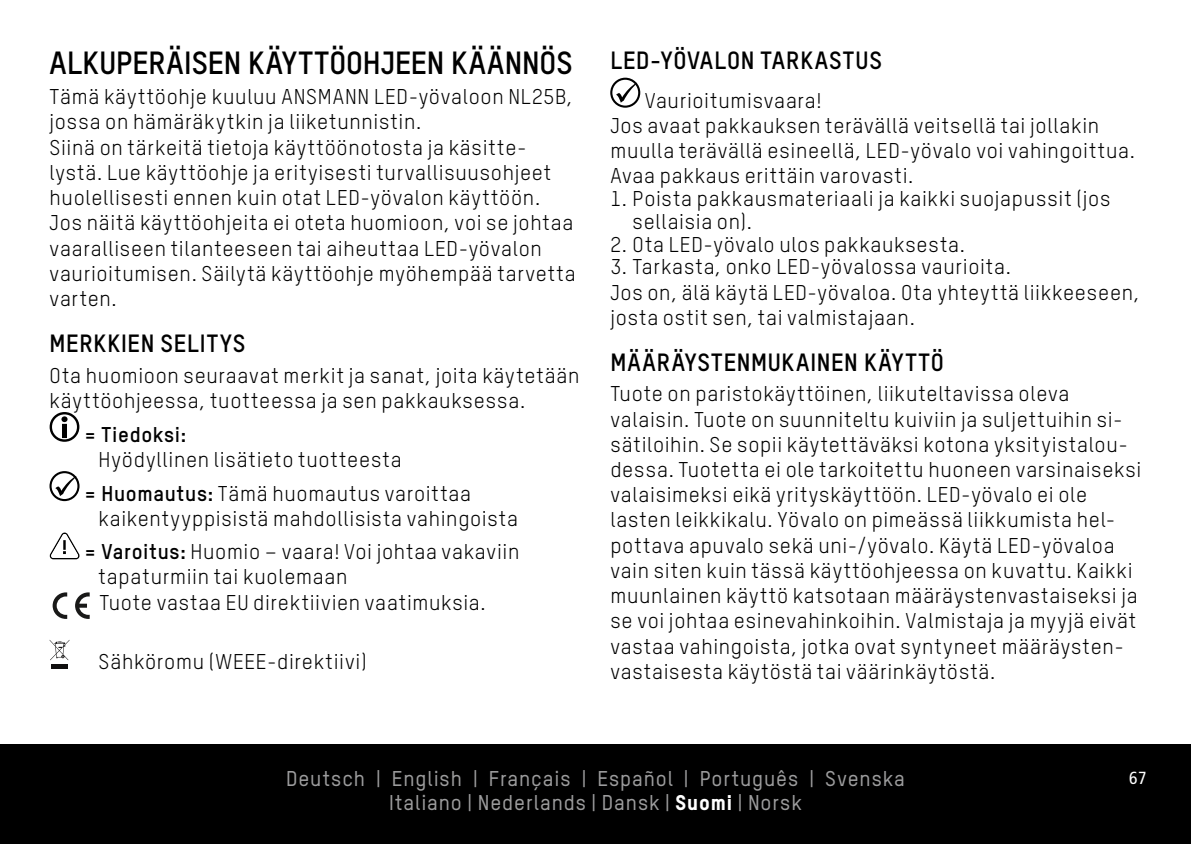
<style>
.page{position:relative;width:1191px;height:844px;background:#fff}
.page>*{position:absolute;margin:0;border:0;box-sizing:border-box;transform-origin:0 0}
.t1{font:700 31.5px "TSTARPRO";letter-spacing:.005em;color:#000}
.t2{font:700 24.5px "TSTARPRO";letter-spacing:.035em;color:#000}
.t3{font:21px/25.2px "TSTARPRO";letter-spacing:.035em;color:#000}
.t4{font:500 21px/24.5px "TSTARPRO";letter-spacing:.04em;color:#9c9c9d;text-align:center}
.t5{font:700 21px "TSTARPRO";letter-spacing:.03em;color:#000}
.t6{font:condensed 17.5px "Frutiger LT Std";color:#fff}
.s1{font-weight:700}
.s2{font-weight:800;color:#fff}
</style>
<div class="page">
<div style="left:0;top:744px;width:1191px;height:99px;background:#000"></div>
<svg style="left:50px;top:412px;width:29px;height:29px"></svg>
<svg style="left:50px;top:471px;width:29px;height:30px"></svg>
<svg style="left:50px;top:532px;width:29px;height:27px"></svg>
<svg style="left:53px;top:592px;width:14px;height:26px"></svg>
<svg style="left:75px;top:592px;width:15px;height:26px"></svg>
<svg style="left:50px;top:640px;width:19px;height:20px"></svg>
<hr style="left:51px;top:664px;width:17px;height:4px;background:#100f0f">
<svg style="left:610px;top:78px;width:30px;height:29px"></svg>
<h1 class="t1" style="left:50px;top:41px;width:524px">ALKUPERÄISEN KÄYTTÖOHJEEN KÄÄNNÖS</h1>
<p class="t3" style="left:50px;top:83px;width:527px">Tämä käyttöohje kuuluu ANSMANN LED-yövaloon NL25B, jossa on hämäräkytkin ja liiketunnistin.<br>Siinä on tärkeitä tietoja käyttöönotosta ja käsitte&shy;lystä. Lue käyttöohje ja erityisesti turvallisuusohjeet huolellisesti ennen kuin otat LED-yövalon käyttöön.<br>Jos näitä käyttöohjeita ei oteta huomioon, voi se johtaa vaaralliseen tilanteeseen tai aiheuttaa LED-yövalon vaurioitumisen. Säilytä käyttöohje myöhempää tarvetta varten.</p>
<p class="t2" style="left:50px;top:327px;width:197px">MERKKIEN SELITYS</p>
<p class="t3" style="left:50px;top:361px;width:531px">Ota huomioon seuraavat merkit ja sanat, joita käytetään käyttöohjeessa, tuotteessa ja sen pakkauksessa.</p>
<p class="t5" style="left:84px;top:420px;width:104px">= Tiedoksi:</p>
<p class="t3" style="left:84px;top:441px;width:389px;line-height:33.9px;text-indent:15px">Hyödyllinen lisätieto tuotteesta<br><span class="s1">= Huomautus:</span> Tämä huomautus varoittaa</p>
<p class="t3" style="left:84px;top:501px;width:437px;line-height:32.9px;text-align:right">kaikentyyppisistä mahdollisista vahingoista <span class="s1">= Varoitus:</span> Huomio – vaara! Voi johtaa vakaviin</p>
<p class="t3" style="left:99px;top:563px;width:389px">tapaturmiin tai kuolemaan<br>Tuote vastaa EU direktiivien vaatimuksia.</p>
<p class="t3" style="left:99px;top:647px;width:269px">Sähköromu (WEEE-direktiivi)</p>
<p class="t2" style="left:610px;top:43px;width:273px">LED-YÖVALON TARKASTUS</p>
<p class="t3" style="left:610px;top:87px;width:526px;text-indent:34px">Vaurioitumisvaara!<br>Jos avaat pakkauksen terävällä veitsellä tai jollakin muulla terävällä esineellä, LED-yövalo voi vahingoittua.<br>Avaa pakkaus erittäin varovasti.</p>
<p class="t3" style="left:632px;top:186px;width:479px;line-height:22.8px;text-indent:-22px">1. Poista pakkausmateriaali ja kaikki suojapussit (jos sellaisia on).</p>
<p class="t3" style="left:610px;top:230px;width:356px">2. Ota LED-yövalo ulos pakkauksesta.</p>
<p class="t3" style="left:610px;top:253px;width:531px">3. Tarkasta, onko LED-yövalossa vaurioita.<br>Jos on, älä käytä LED-yövaloa. Ota yhteyttä liikkeeseen, josta ostit sen, tai valmistajaan.</p>
<p class="t2" style="left:610px;top:345px;width:335px">MÄÄRÄYSTENMUKAINEN KÄYTTÖ</p>
<p class="t3" style="left:610px;top:380px;width:532px">Tuote on paristokäyttöinen, liikuteltavissa oleva valaisin. Tuote on suunniteltu kuiviin ja suljettuihin si&shy;sätiloihin. Se sopii käytettäväksi kotona yksityistalou&shy;dessa. Tuotetta ei ole tarkoitettu huoneen varsinaiseksi valaisimeksi eikä yrityskäyttöön. LED-yövalo ei ole lasten leikkikalu. Yövalo on pimeässä liikkumista hel&shy;pottava apuvalo sekä uni-/yövalo. Käytä LED-yövaloa vain siten kuin tässä käyttöohjeessa on kuvattu. Kaikki muunlainen käyttö katsotaan määräystenvastaiseksi ja se voi johtaa esinevahinkoihin. Valmistaja ja myyjä eivät vastaa vahingoista, jotka ovat syntyneet määräysten&shy;vastaisesta käytöstä tai väärinkäytöstä.</p>
<p class="t4" style="left:286px;top:764px;width:620px">Deutsch | English | Français | Español | Português | Svenska<br>Italiano | Nederlands | Dansk | <span class="s2">Suomi</span> | Norsk</p>
<p class="t6" style="left:1129px;top:767px;width:19px">67</p>
</div>
